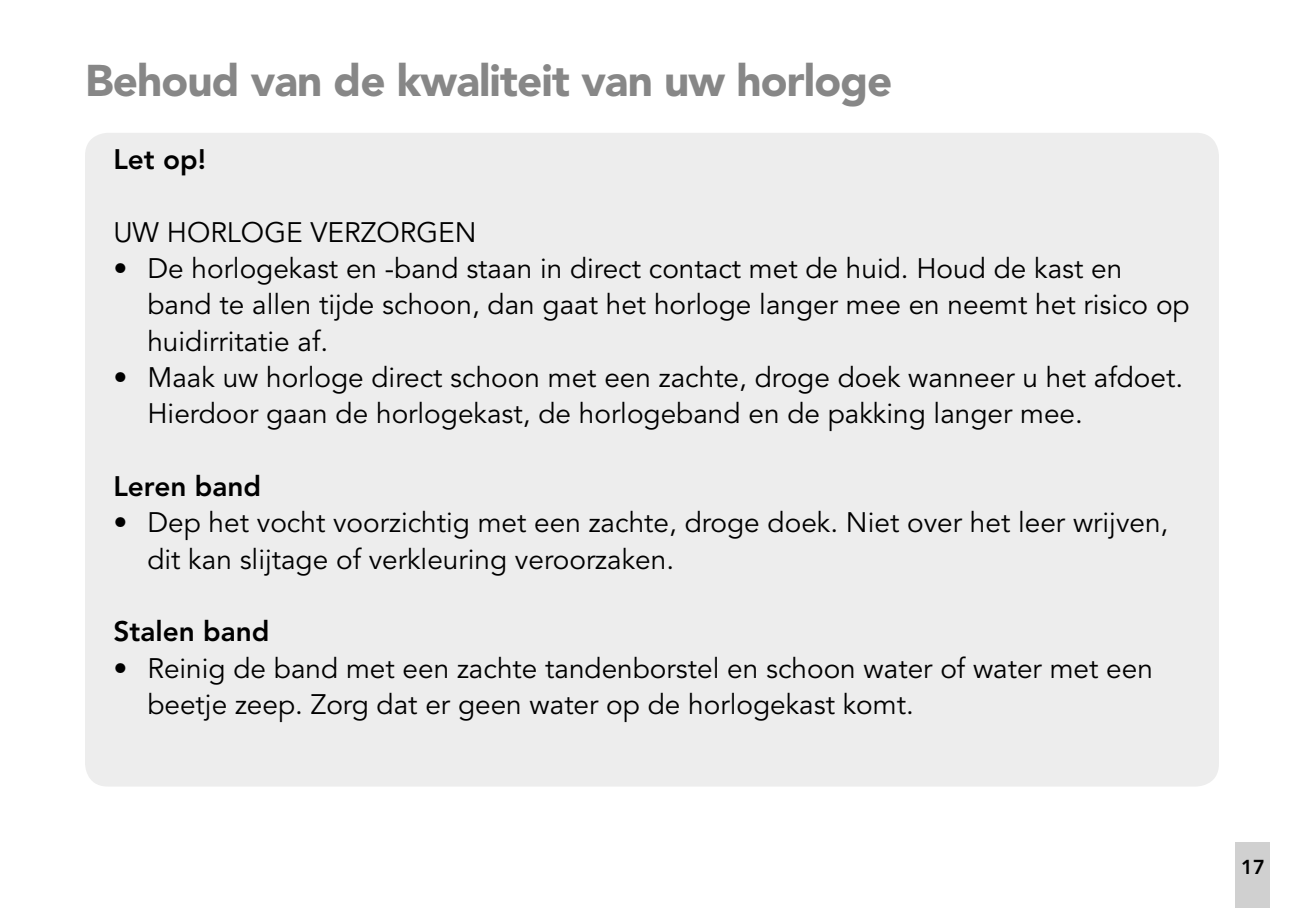
<style>
.page{position:relative;width:1304px;height:908px;background:#fff}
.page>*{position:absolute;margin:0;border:0;box-sizing:border-box;transform-origin:0 0}
.t1{font:900 44px "Avenir LT Std";letter-spacing:-.02em;color:#878787}
.t2{font:28px/36.4px "Avenir LT Std";color:#000}
.t3{font:800 28px "Avenir LT Std";color:#000}
.t4{font:800 20px "Avenir LT Std";color:#000}
</style>
<div class="page">
<div style="left:1236px;top:841px;width:34px;height:66px;background:#d0d0d0"></div>
<div style="left:85px;top:133px;width:1134px;height:653px;background:#ededed;border-radius:23px"></div>
<h1 class="t1" style="left:85px;top:54px;width:809px">Behoud van de kwaliteit van uw horloge</h1>
<p class="t3" style="left:113px;top:143px;width:94px">Let op!</p>
<p class="t2" style="left:113px;top:214px;width:365px">UW HORLOGE VERZORGEN</p>
<p class="t2" style="left:147px;top:251px;width:1044px;text-indent:-34px">• De horlogekast en -band staan in direct contact met de huid. Houd de kast en band te allen tijde schoon, dan gaat het horloge langer mee en neemt het risico op huidirritatie af.</p>
<p class="t2" style="left:147px;top:360px;width:1037px;text-indent:-34px">• Maak uw horloge direct schoon met een zachte, droge doek wanneer u het afdoet.<br>Hierdoor gaan de horlogekast, de horlogeband en de pakking langer mee.</p>
<p class="t3" style="left:113px;top:469px;width:149px">Leren band</p>
<p class="t2" style="left:147px;top:505px;width:1022px;text-indent:-34px">• Dep het vocht voorzichtig met een zachte, droge doek. Niet over het leer wrijven, dit kan slijtage of verkleuring veroorzaken.</p>
<p class="t3" style="left:113px;top:614px;width:158px">Stalen band</p>
<p class="t2" style="left:147px;top:650px;width:1007px;text-indent:-34px">• Reinig de band met een zachte tandenborstel en schoon water of water met een beetje zeep. Zorg dat er geen water op de horlogekast komt.</p>
<p class="t4" style="left:1241px;top:855px;width:25px">17</p>
</div>
